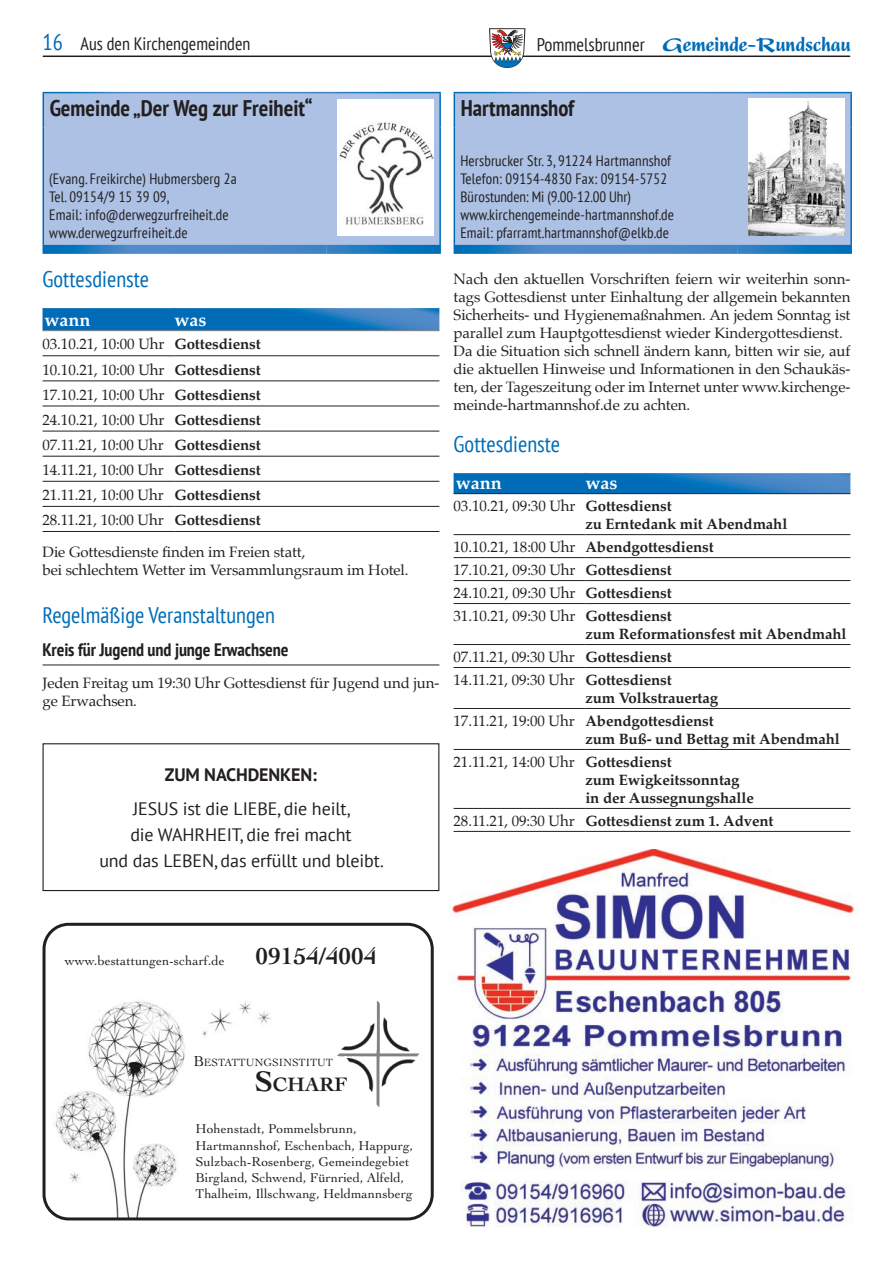
<style>
.page{position:relative;width:893px;height:1263px;background:#fff}
.page>*{position:absolute;margin:0;border:0;box-sizing:border-box;transform-origin:0 0}
.t1{font:700 24.45px "Cochin LT Pro";color:#231f20}
.t2{font:condensed 22.5px "PT Sans";color:#006cb7}
.t3{font:700 condensed 22.5px "PT Sans";color:#231f20}
.t4{font:900 condensed 22.05px "Present";color:#006cb7}
.t5{font:700 20.4px "Cochin LT Pro";color:#231f20}
.t6{font:18px/25.8px "PT Sans";letter-spacing:-.005em;color:#231f20;text-align:center}
.t7{font:700 condensed 18px "PT Sans";letter-spacing:-.005em;color:#231f20}
.t8{font:condensed 18px "PT Sans";color:#231f20}
.t9{font:700 18px "Palatino";color:#fff}
.t10{font:700 18px "PT Sans";letter-spacing:-.005em;color:#231f20}
.t11{font:15px/18px "Palatino";letter-spacing:-.005em;color:#231f20}
.t12{font:700 15px/23px "Palatino";letter-spacing:-.005em;color:#231f20}
.t13{font:condensed 15px/18px "PT Sans";letter-spacing:.01em;color:#231f20}
.t14{font:13.5px/16.2px "Cochin LT Pro";color:#231f20}
.t15{font:11.1px "Cochin LT Pro";color:#231f20}
.s1{font-size:22.5px;color:#006cb7}
.s2{font-family:"PT Sans";font-weight:400;font-size:18.45px;color:#231f20}
.s3{font-weight:700}
.s4{font-weight:400}
.s5{font-size:15.3px}
.s6{font-size:29.7px}
</style>
<div class="page">
<hr style="left:43px;top:56px;width:807px;height:1px;background:#231f20">
<svg style="left:489px;top:28px;width:36px;height:40px"></svg>
<div style="left:44px;top:93px;width:395px;height:152px;background:#acc1e3"></div>
<svg style="left:327px;top:245px;width:114px;height:9px"></svg>
<svg style="left:43px;top:245px;width:284px;height:9px;background:#4085c5"></svg>
<div style="left:338px;top:99px;width:96px;height:136px;background:#fff"></div>
<img style="left:339px;top:122px;width:95px;height:103px">
<svg style="left:43px;top:308px;width:396px;height:22px;background:#1073bb"></svg>
<hr style="left:43px;top:330px;width:131px;height:1px;background:#808285">
<hr style="left:174px;top:330px;width:265px;height:1px;background:#808285">
<hr style="left:43px;top:355px;width:131px;height:1px;background:#231f20">
<hr style="left:174px;top:355px;width:265px;height:1px;background:#231f20">
<hr style="left:43px;top:380px;width:131px;height:1px;background:#231f20">
<hr style="left:174px;top:380px;width:265px;height:1px;background:#231f20">
<hr style="left:43px;top:406px;width:131px;height:1px;background:#231f20">
<hr style="left:174px;top:406px;width:265px;height:1px;background:#231f20">
<hr style="left:43px;top:431px;width:131px;height:1px;background:#231f20">
<hr style="left:174px;top:431px;width:265px;height:1px;background:#231f20">
<hr style="left:43px;top:456px;width:131px;height:1px;background:#231f20">
<hr style="left:174px;top:456px;width:265px;height:1px;background:#231f20">
<hr style="left:43px;top:481px;width:131px;height:1px;background:#231f20">
<hr style="left:174px;top:481px;width:265px;height:1px;background:#231f20">
<hr style="left:43px;top:506px;width:131px;height:1px;background:#231f20">
<hr style="left:174px;top:506px;width:265px;height:1px;background:#231f20">
<hr style="left:43px;top:531px;width:131px;height:1px;background:#231f20">
<hr style="left:174px;top:531px;width:265px;height:1px;background:#231f20">
<hr style="left:43px;top:665px;width:396px;height:1px;background:#231f20">
<div style="left:43px;top:743px;width:396px;height:148px;border:1px solid #231f20"></div>
<div style="left:455px;top:93px;width:395px;height:152px;background:#acc1e3"></div>
<svg style="left:738px;top:245px;width:114px;height:9px"></svg>
<svg style="left:454px;top:245px;width:284px;height:9px;background:#4085c5"></svg>
<img style="left:749px;top:99px;width:96px;height:136px">
<svg style="left:454px;top:473px;width:396px;height:20px;background:#1876bc"></svg>
<hr style="left:454px;top:493px;width:131px;height:1px;background:#231f20">
<hr style="left:585px;top:493px;width:265px;height:1px;background:#231f20">
<hr style="left:454px;top:534px;width:131px;height:1px;background:#231f20">
<hr style="left:585px;top:534px;width:265px;height:1px;background:#231f20">
<hr style="left:454px;top:557px;width:131px;height:1px;background:#231f20">
<hr style="left:585px;top:557px;width:265px;height:1px;background:#231f20">
<hr style="left:454px;top:580px;width:131px;height:1px;background:#231f20">
<hr style="left:585px;top:580px;width:265px;height:1px;background:#231f20">
<hr style="left:454px;top:603px;width:131px;height:1px;background:#231f20">
<hr style="left:585px;top:603px;width:265px;height:1px;background:#231f20">
<hr style="left:454px;top:644px;width:131px;height:1px;background:#231f20">
<hr style="left:585px;top:644px;width:265px;height:1px;background:#231f20">
<hr style="left:454px;top:667px;width:131px;height:1px;background:#231f20">
<hr style="left:585px;top:667px;width:265px;height:1px;background:#231f20">
<hr style="left:454px;top:708px;width:131px;height:1px;background:#231f20">
<hr style="left:585px;top:708px;width:265px;height:1px;background:#231f20">
<hr style="left:454px;top:749px;width:131px;height:1px;background:#231f20">
<hr style="left:585px;top:749px;width:265px;height:1px;background:#231f20">
<hr style="left:454px;top:808px;width:131px;height:1px;background:#231f20">
<hr style="left:585px;top:808px;width:265px;height:1px;background:#231f20">
<hr style="left:454px;top:831px;width:131px;height:1px;background:#231f20">
<hr style="left:585px;top:831px;width:265px;height:1px;background:#231f20">
<img style="left:53px;top:1001px;width:217px;height:217px">
<div style="left:43px;top:923px;width:391px;height:297px;border:3px solid #231f20;border-radius:25px"></div>
<img style="left:336px;top:1001px;width:84px;height:106px">
<img style="left:449px;top:849px;width:405px;height:378px">
<p class="t8" style="left:43px;top:32px;width:209px"><span class="s1">16</span> Aus den Kirchengemeinden</p>
<h3 class="t4" style="left:537px;top:32px;width:315px"><span class="s2">Pommelsbrunner</span> Gemeinde-Rundschau</h3>
<h2 class="t3" style="left:50px;top:93px;width:264px">Gemeinde „Der Weg zur Freiheit“</h2>
<p class="t13" style="left:49px;top:169px;width:189px">(Evang. Freikirche) Hubmersberg 2a<br>Tel. 09154/9 15 39 09,<br>Email: info@derwegzurfreiheit.de www.derwegzurfreiheit.de</p>
<h2 class="t2" style="left:43px;top:265px;width:108px">Gottesdienste</h2>
<p class="t9" style="left:45px;top:305px;width:47px">wann</p>
<p class="t9" style="left:174px;top:305px;width:33px">was</p>
<p class="t11" style="left:43px;top:332px;width:220px;line-height:25px;text-align:justify">03.10.21, 10:00 Uhr <span class="s3">Gottesdienst </span>10.10.21, 10:00 Uhr <span class="s3">Gottesdienst </span>17.10.21, 10:00 Uhr <span class="s3">Gottesdienst </span>24.10.21, 10:00 Uhr <span class="s3">Gottesdienst </span>07.11.21, 10:00 Uhr <span class="s3">Gottesdienst </span>14.11.21, 10:00 Uhr <span class="s3">Gottesdienst </span>21.11.21, 10:00 Uhr <span class="s3">Gottesdienst </span>28.11.21, 10:00 Uhr <span class="s3">Gottesdienst</span></p>
<p class="t11" style="left:43px;top:542px;width:368px">Die Gottesdienste finden im Freien statt,<br>bei schlechtem Wetter im Versammlungsraum im Hotel.</p>
<h2 class="t2" style="left:43px;top:600px;width:234px">Regelmäßige Veranstaltungen</h2>
<p class="t7" style="left:43px;top:638px;width:248px">Kreis für Jugend und junge Erwachsene</p>
<p class="t11" style="left:43px;top:674px;width:398px">Jeden Freitag um 19:30 Uhr Gottesdienst für Jugend und jun&shy;ge Erwachsen.</p>
<p class="t10" style="left:165px;top:763px;width:154px">ZUM NACHDENKEN:</p>
<p class="t6" style="left:99px;top:796px;width:286px">JESUS ist die LIEBE, die heilt,<br>die WAHRHEIT, die frei macht<br>und das LEBEN, das erfüllt und bleibt.</p>
<h2 class="t3" style="left:461px;top:93px;width:115px">Hartmannshof</h2>
<p class="t13" style="left:460px;top:151px;width:215px">Hersbrucker Str. 3, 91224 Hartmannshof Telefon: 09154-4830 Fax: 09154-5752<br>Bürostunden: Mi (9.00-12.00 Uhr) www.kirchengemeinde-hartmannshof.de Email: pfarramt.hartmannshof@elkb.de</p>
<p class="t11" style="left:454px;top:270px;width:398px">Nach den aktuellen Vorschriften feiern wir weiterhin sonn&shy;tags Gottesdienst unter Einhaltung der allgemein bekannten Sicherheits- und Hygienemaßnahmen. An jedem Sonntag ist parallel zum Hauptgottesdienst wieder Kindergottesdienst.<br>Da die Situation sich schnell ändern kann, bitten wir sie, auf die aktuellen Hinweise und Informationen in den Schaukäs&shy;ten, der Tageszeitung oder im Internet unter www.kirchenge&shy;meinde-hartmannshof.de zu achten.</p>
<h2 class="t2" style="left:454px;top:430px;width:108px">Gottesdienste</h2>
<p class="t9" style="left:456px;top:468px;width:47px">wann</p>
<p class="t9" style="left:585px;top:468px;width:33px">was</p>
<p class="t12" style="left:585px;top:497px;width:203px;line-height:18px;text-indent:-132px"><span class="s4">03.10.21, 09:30 Uhr</span> Gottesdienst<br>zu Erntedank mit Abendmahl</p>
<p class="t11" style="left:454px;top:536px;width:262px;line-height:23px">10.10.21, 18:00 Uhr <span class="s3">Abendgottesdienst </span>17.10.21, 09:30 Uhr <span class="s3">Gottesdienst </span>24.10.21, 09:30 Uhr <span class="s3">Gottesdienst </span>31.10.21, 09:30 Uhr <span class="s3">Gottesdienst</span></p>
<p class="t12" style="left:454px;top:622px;width:394px;text-indent:132px">zum Reformationsfest mit Abendmahl<br><span class="s4">07.11.21, 09:30 Uhr</span> Gottesdienst<br><span class="s4">14.11.21, 09:30 Uhr</span> Gottesdienst</p>
<p class="t12" style="left:454px;top:686px;width:266px;text-align:right">zum Volkstrauertag<br><span class="s4">17.11.21, 19:00 Uhr</span> Abendgottesdienst</p>
<p class="t12" style="left:454px;top:727px;width:388px;text-indent:132px">zum Buß- und Bettag mit Abendmahl<br><span class="s4">21.11.21, 14:00 Uhr</span> Gottesdienst</p>
<p class="t12" style="left:585px;top:770px;width:170px;line-height:18px">zum Ewigkeitssonntag in der Aussegnungshalle</p>
<p class="t12" style="left:454px;top:809px;width:321px"><span class="s4">28.11.21, 09:30 Uhr</span> Gottesdienst zum 1. Advent</p>
<p class="t14" style="left:65px;top:952px;width:162px">www.bestattungen-scharf.de</p>
<h1 class="t1" style="left:256px;top:941px;width:122px">09154/4004</h1>
<p class="t15" style="left:193px;top:1056px;width:141px"><span class="s5">B</span>ESTATTUNGSINSTITUT</p>
<h3 class="t5" style="left:255px;top:1072px;width:94px"><span class="s6">S</span>CHARF</h3>
<p class="t14" style="left:196px;top:1120px;width:219px">Hohenstadt, Pommelsbrunn, Hartmannshof, Eschenbach, Happurg, Sulzbach-Rosenberg, Gemeindegebiet Birgland, Schwend, Fürnried, Alfeld, Thalheim, Illschwang, Heldmannsberg</p>
</div>
